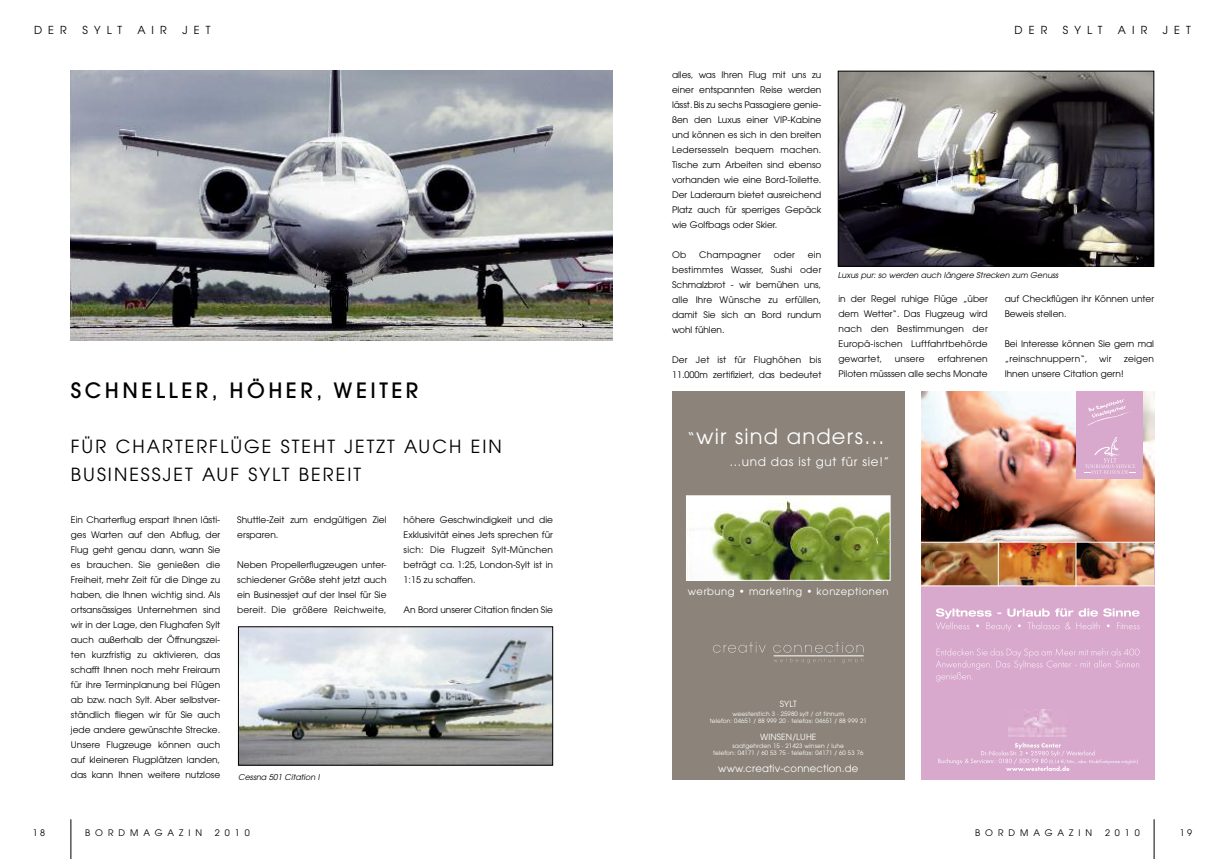
<style>
.page{position:relative;width:1225px;height:859px;background:#fff}
.page>*{position:absolute;margin:0;border:0;box-sizing:border-box;transform-origin:0 0}
.t1{font:500 21px "Avant Garde";letter-spacing:.165em;color:#000}
.t2{font:21px "Avant Garde";letter-spacing:.055em;color:#fff}
.t3{font:18px/28px "Avant Garde";letter-spacing:.11em;color:#000}
.t4{font:12px "Avant Garde";letter-spacing:.055em;color:#fff}
.t5{font:11px "Avant Garde";letter-spacing:.555em;color:#000}
.t6{font:10px "Avant Garde";letter-spacing:.055em;color:#fff}
.t7{font:10px "Avant Garde";letter-spacing:.015em;color:#fff}
.t8{font:9px/15px "Avant Garde";color:#000;text-align:justify}
.t9{font:9px "Avant Garde";letter-spacing:.555em;color:#000}
.t10{font:9px "Avant Garde";letter-spacing:.02em;color:#000}
.t11{font:8.5px "Avant Garde";letter-spacing:.015em;color:#fff}
.t12{font:italic 8px "Avant Garde";color:#000}
.t13{font:6px/7.2px "Avant Garde";letter-spacing:.015em;color:#fff;text-align:center}
.s1{font-size:16px}
</style>
<div class="page">
<img style="left:71px;top:71px;width:541px;height:269px">
<hr style="left:71px;top:819px;width:1px;height:40px;background:#000">
<hr style="left:1153px;top:819px;width:1px;height:40px;background:#000">
<img style="left:840px;top:73px;width:312px;height:191px">
<div style="left:838px;top:71px;width:316px;height:195px;border:1px solid #000"></div>
<div style="left:921px;top:495px;width:233px;height:285px;background:#d9a9cd"></div>
<img style="left:921px;top:391px;width:233px;height:151px">
<svg style="left:938px;top:743px;width:199px;height:28px"></svg>
<div style="left:1076px;top:391px;width:67px;height:88px;background:#d9a9cd"></div>
<svg style="left:1084px;top:437px;width:51px;height:37px"></svg>
<svg style="left:1087px;top:399px;width:41px;height:27px"></svg>
<img style="left:1008px;top:709px;width:58px;height:28px">
<svg style="left:936px;top:608px;width:203px;height:23px"></svg>
<img style="left:1000px;top:544px;width:74px;height:40px">
<img style="left:1076px;top:542px;width:78px;height:44px">
<img style="left:921px;top:542px;width:77px;height:44px">
<div style="left:998px;top:542px;width:78px;height:44px;border:1px solid #fff"></div>
<svg style="left:936px;top:648px;width:203px;height:34px"></svg>
<div style="left:672px;top:391px;width:232px;height:389px;background:#8c847a"></div>
<img style="left:240px;top:628px;width:311px;height:135px">
<div style="left:238px;top:626px;width:315px;height:139px;border:1px solid #000"></div>
<img style="left:688px;top:497px;width:200px;height:82px">
<div style="left:686px;top:495px;width:204px;height:86px;border:1px solid #fff"></div>
<svg style="left:713px;top:642px;width:52px;height:11px"></svg>
<svg style="left:773px;top:642px;width:90px;height:21px"></svg>
<hr style="left:773px;top:656px;width:90px;height:1px;background:#fff">
<p class="t5" style="left:34px;top:26px;width:34px">DER</p>
<p class="t5" style="left:82px;top:26px;width:41px">SYLT</p>
<p class="t5" style="left:137px;top:26px;width:31px">AIR</p>
<p class="t5" style="left:182px;top:26px;width:30px">JET</p>
<p class="t5" style="left:1014px;top:26px;width:34px">DER</p>
<p class="t5" style="left:1063px;top:26px;width:41px">SYLT</p>
<p class="t5" style="left:1117px;top:26px;width:31px">AIR</p>
<p class="t5" style="left:1162px;top:26px;width:30px">JET</p>
<p class="t8" style="left:672px;top:68px;width:151px">alles, was Ihren Flug mit uns zu einer entspannten Reise werden lässt.Bis zu sechs Passagiere genie&shy;ßen den Luxus einer VIP-Kabine und können es sich in den breiten Ledersesseln bequem machen.<br>Tische zum Arbeiten sind ebenso vorhanden wie eine Bord-Toilette.<br>Der Laderaum bietet ausreichend Platz auch für sperriges Gepäck wie Golfbags oder Skier.</p>
<p class="t8" style="left:672px;top:248px;width:16px">Ob</p>
<p class="t10" style="left:699px;top:251px;width:63px">Champagner</p>
<p class="t8" style="left:773px;top:248px;width:23px">oder</p>
<p class="t8" style="left:672px;top:248px;width:151px;text-indent:136px">ein bestimmtes Wasser, Sushi oder Schmalzbrot - wir bemühen uns, alle Ihre Wünsche zu erfüllen, damit Sie sich an Bord rundum wohl fühlen.</p>
<p class="t8" style="left:672px;top:353px;width:151px">Der Jet ist für Flughöhen bis<br>11.000m zertifiziert, das bedeutet</p>
<p class="t12" style="left:838px;top:272px;width:222px">Luxus pur: so werden auch längere Strecken zum Genuss</p>
<p class="t8" style="left:838px;top:292px;width:151px">in der Regel ruhige Flüge „über dem Wetter“. Das Flugzeug wird nach den Bestimmungen der Europä-ischen Luftfahrtbehörde gewartet,</p>
<p class="t8" style="left:1004px;top:292px;width:151px">auf Checkflügen ihr Können unter<br>Beweis stellen.</p>
<p class="t8" style="left:1004px;top:337px;width:151px">Bei Interesse können Sie gern mal „reinschnuppern“,</p>
<p class="t8" style="left:838px;top:352px;width:151px;text-align:right">erfahrenen<br>Piloten müsssen alle sechs Monate</p>
<p class="t8" style="left:1099px;top:352px;width:14px">wir</p>
<p class="t8" style="left:1124px;top:352px;width:31px">zeigen</p>
<p class="t8" style="left:1004px;top:367px;width:120px">Ihnen unsere Citation gern!</p>
<p class="t8" style="left:894px;top:352px;width:31px">unsere</p>
<h1 class="t1" style="left:71px;top:383px;width:349px">SCHNELLER, HÖHER, WEITER</h1>
<h2 class="t3" style="left:71px;top:434px;width:432px">FÜR CHARTERFLÜGE STEHT JETZT AUCH EIN<br>BUSINESSJET AUF SYLT BEREIT</h2>
<p class="t8" style="left:71px;top:513px;width:151px">Ein Charterflug erspart Ihnen lästi&shy;ges Warten auf den Abflug, der Flug geht genau dann, wann Sie es brauchen. Sie genießen die Freiheit, mehr Zeit für die Dinge zu haben, die Ihnen wichtig sind. Als ortsansässiges Unternehmen sind wir in der Lage, den Flughafen Sylt auch außerhalb der Öffnungszei&shy;ten kurzfristig zu aktivieren, das schafft Ihnen noch mehr Freiraum für ihre Terminplanung bei Flügen ab bzw. nach Sylt. Aber selbstver&shy;ständlich fliegen wir für Sie auch jede andere gewünschte Strecke.<br>Unsere Flugzeuge können auch auf kleineren Flugplätzen landen, das kann Ihnen weitere nutzlose</p>
<p class="t8" style="left:237px;top:513px;width:151px">Shuttle-Zeit zum endgültigen Ziel ersparen.</p>
<p class="t8" style="left:237px;top:558px;width:151px">Neben Propellerflugzeugen unter&shy;schiedener Größe steht jetzt auch ein Businessjet auf der Insel für Sie bereit. Die größere Reichweite,</p>
<p class="t12" style="left:238px;top:774px;width:83px">Cessna 501 Citation I</p>
<p class="t8" style="left:404px;top:513px;width:151px">höhere Geschwindigkeit und die Exklusivität eines Jets sprechen für sich: Die Flugzeit Sylt-München beträgt ca. 1:25, London-Sylt ist in 1:15 zu schaffen.</p>
<p class="t8" style="left:404px;top:603px;width:151px">An Bord unserer Citation finden Sie</p>
<p class="t8" style="left:33px;top:826px;width:14px">1 8</p>
<p class="t9" style="left:85px;top:829px;width:119px">BORDMAGAZIN</p>
<p class="t8" style="left:215px;top:826px;width:36px">2010</p>
<h1 class="t2" style="left:687px;top:429px;width:198px"><span class="s1">“</span>wir sind anders...</h1>
<h3 class="t4" style="left:730px;top:457px;width:161px">...und das ist gut für sie!”</h3>
<p class="t6" style="left:688px;top:587px;width:202px">werbung • marketing • konzeptionen</p>
<p class="t11" style="left:780px;top:700px;width:18px">SYLT</p>
<p class="t13" style="left:709px;top:711px;width:159px">weesterstich 3 · 25980 sylt / ot tinnum<br>telefon: 04651 / 88 999 20 · telefax: 04651 / 88 999 21</p>
<p class="t11" style="left:760px;top:733px;width:58px">WINSEN/LUHE</p>
<p class="t13" style="left:713px;top:743px;width:152px">saatgehrden 15 · 21423 winsen / luhe<br>telefon: 04171 / 60 53 75 · telefax: 04171 / 60 53 76</p>
<p class="t7" style="left:718px;top:765px;width:142px">www.creativ-connection.de</p>
<p class="t9" style="left:975px;top:829px;width:119px">BORDMAGAZIN</p>
<p class="t8" style="left:1105px;top:826px;width:36px">2010</p>
<p class="t8" style="left:1179px;top:826px;width:14px">1 9</p>
</div>
